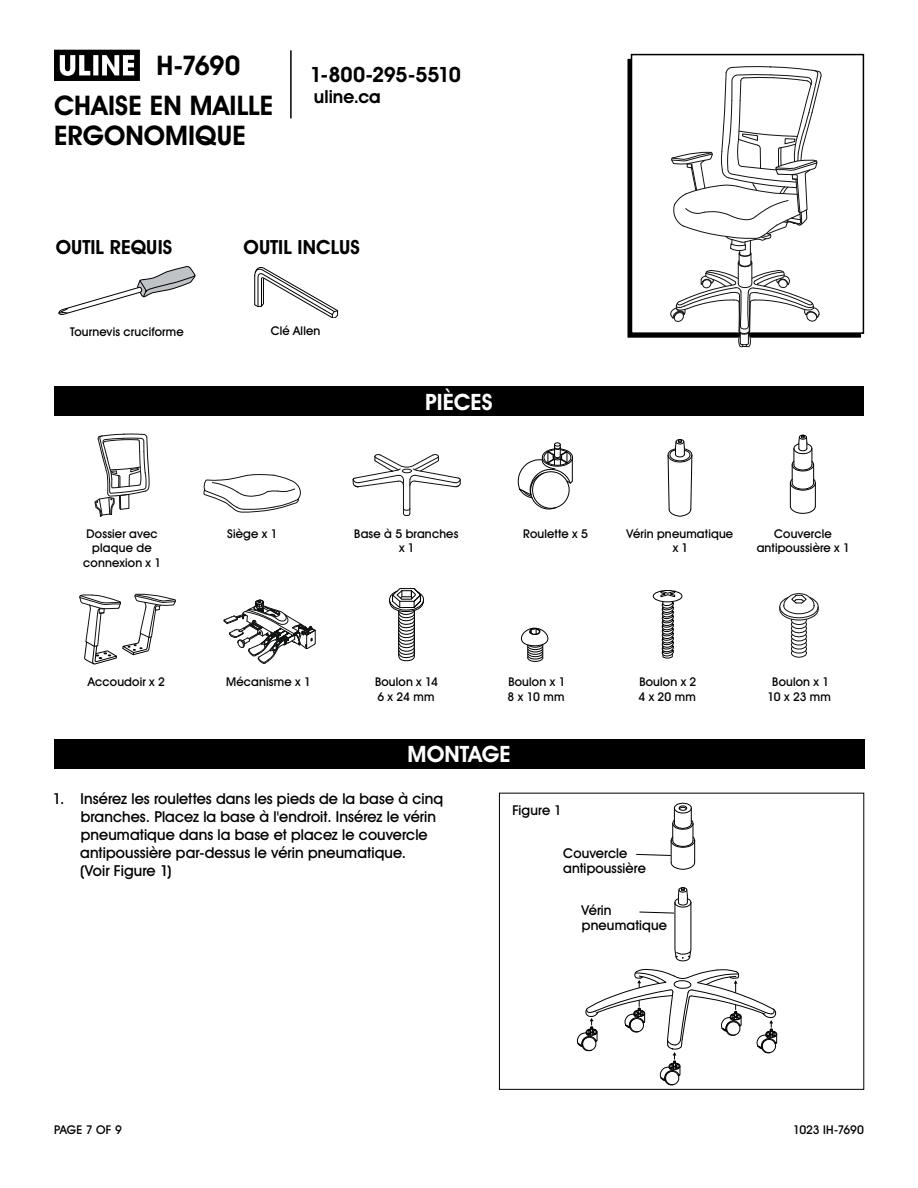
<style>
.page{position:relative;width:918px;height:1188px;background:#fff}
.page>*{position:absolute;margin:0;border:0;box-sizing:border-box;transform-origin:0 0}
.t1{font:700 27px/39.9px "Uline Two Knine";letter-spacing:.005em;color:#000}
.t2{font:700 22.5px "Uline Two Knine";color:#fff}
.t3{font:700 21px "Uline Two Knine";letter-spacing:-.02em;color:#000}
.t4{font:700 19.5px "Uline Two Knine";letter-spacing:.005em;color:#000}
.t5{font:700 18px "Uline Two Knine";color:#000}
.t6{font:15px/18px "Uline Two Knine";letter-spacing:.005em;color:#000}
.t7{font:13.5px/15px "Uline Two Knine";letter-spacing:.01em;color:#000}
.t8{font:12px/14.4px "Uline Two Knine";letter-spacing:.015em;color:#000;text-align:center}
.t9{font:12px "Uline Two Knine";letter-spacing:-.015em;color:#000}
</style>
<div class="page">
<hr style="left:290px;top:50px;width:2px;height:68px;background:#000">
<svg style="left:54px;top:50px;width:86px;height:31px"></svg>
<div style="left:631px;top:54px;width:233px;height:280px;border:2px solid #000"></div>
<svg style="left:670px;top:66px;width:152px;height:281px"></svg>
<svg style="left:518px;top:442px;width:55px;height:67px"></svg>
<svg style="left:353px;top:454px;width:108px;height:62px"></svg>
<div style="left:402px;top:469px;width:10px;height:4px;border:1px solid #111212;border-radius:50%"></div>
<svg style="left:668px;top:439px;width:24px;height:78px"></svg>
<svg style="left:224px;top:600px;width:92px;height:64px"></svg>
<svg style="left:203px;top:474px;width:98px;height:39px"></svg>
<svg style="left:79px;top:594px;width:97px;height:70px"></svg>
<svg style="left:790px;top:435px;width:26px;height:79px"></svg>
<svg style="left:576px;top:969px;width:201px;height:116px"></svg>
<div style="left:499px;top:793px;width:365px;height:297px;border:1px solid #000"></div>
<svg style="left:636px;top:802px;width:60px;height:68px"></svg>
<svg style="left:639px;top:887px;width:53px;height:75px"></svg>
<svg style="left:254px;top:267px;width:84px;height:51px"></svg>
<svg style="left:58px;top:266px;width:138px;height:49px"></svg>
<div style="left:54px;top:386px;width:810px;height:30px;background:#000"></div>
<div style="left:54px;top:739px;width:810px;height:30px;background:#000"></div>
<svg style="left:95px;top:433px;width:54px;height:84px"></svg>
<svg style="left:389px;top:588px;width:35px;height:74px"></svg>
<svg style="left:528px;top:654px;width:15px;height:7px"></svg>
<div style="left:527px;top:654px;width:16px;height:8px;border:1px solid #000;border-radius:50%"></div>
<div style="left:527px;top:651px;width:16px;height:8px;border:1px solid #000;border-radius:50%"></div>
<div style="left:527px;top:649px;width:16px;height:8px;border:1px solid #000;border-radius:50%"></div>
<svg style="left:528px;top:647px;width:15px;height:7px"></svg>
<div style="left:527px;top:646px;width:16px;height:9px;border:1px solid #000;border-radius:50%"></div>
<div style="left:527px;top:644px;width:16px;height:8px;border:1px solid #000;border-radius:50%"></div>
<svg style="left:528px;top:642px;width:15px;height:8px"></svg>
<div style="left:527px;top:642px;width:16px;height:8px;border:1px solid #000;border-radius:50%"></div>
<div style="left:527px;top:639px;width:16px;height:8px;border:1px solid #000;border-radius:50%"></div>
<svg style="left:521px;top:628px;width:27px;height:18px"></svg>
<svg style="left:653px;top:591px;width:29px;height:11px"></svg>
<div style="left:653px;top:590px;width:29px;height:12px;border:1px solid #000;border-radius:50%"></div>
<svg style="left:660px;top:590px;width:15px;height:69px"></svg>
<svg style="left:779px;top:593px;width:40px;height:65px"></svg>
<h1 class="t1" style="left:54px;top:45px;width:221px;text-indent:103px">H-7690<br>CHAISE EN MAILLE</h1>
<h1 class="t1" style="left:54px;top:115px;width:194px">ERGONOMIQUE</h1>
<h3 class="t3" style="left:310px;top:62px;width:152px">1-800-295-5510</h3>
<h3 class="t5" style="left:314px;top:86px;width:68px">uline.ca</h3>
<h3 class="t4" style="left:56px;top:235px;width:118px">OUTIL REQUIS</h3>
<h3 class="t4" style="left:244px;top:235px;width:118px">OUTIL INCLUS</h3>
<p class="t8" style="left:70px;top:325px;width:115px">Tournevis cruciforme</p>
<p class="t8" style="left:271px;top:323px;width:51px">Clé Allen</p>
<h2 class="t2" style="left:425px;top:388px;width:69px">PIÈCES</h2>
<p class="t8" style="left:83px;top:526px;width:80px">Dossier avec plaque de connexion x 1</p>
<p class="t8" style="left:227px;top:526px;width:52px">Siège x 1</p>
<p class="t8" style="left:354px;top:526px;width:106px">Base à 5 branches x 1</p>
<p class="t8" style="left:523px;top:526px;width:66px">Roulette x 5</p>
<p class="t8" style="left:627px;top:526px;width:108px">Vérin pneumatique x 1</p>
<p class="t8" style="left:757px;top:526px;width:95px">Couvercle antipoussière x 1</p>
<p class="t8" style="left:88px;top:675px;width:79px">Accoudoir x 2</p>
<p class="t8" style="left:226px;top:675px;width:86px">Mécanisme x 1</p>
<p class="t8" style="left:375px;top:675px;width:64px;text-align:left">Boulon x 14<br>6 x 24 mm</p>
<p class="t8" style="left:508px;top:675px;width:59px;text-align:left">Boulon x 1<br>8 x 10 mm</p>
<p class="t8" style="left:638px;top:675px;width:60px;text-align:left">Boulon x 2<br>4 x 20 mm</p>
<p class="t8" style="left:768px;top:675px;width:65px">Boulon x 1<br>10 x 23 mm</p>
<h2 class="t2" style="left:408px;top:740px;width:105px">MONTAGE</h2>
<p class="t6" style="left:80px;top:790px;width:364px;text-indent:-27px">1. Insérez les roulettes dans les pieds de la base à cinq branches. Placez la base à l'endroit. Insérez le vérin pneumatique dans la base et placez le couvercle antipoussière par-dessus le vérin pneumatique.<br>(Voir Figure 1)</p>
<p class="t7" style="left:512px;top:802px;width:51px">Figure 1</p>
<p class="t7" style="left:563px;top:846px;width:84px">Couvercle antipoussière</p>
<p class="t7" style="left:581px;top:902px;width:87px">Vérin pneumatique</p>
<p class="t8" style="left:54px;top:1122px;width:69px">PAGE 7 OF 9</p>
<p class="t9" style="left:793px;top:1122px;width:72px">1023 IH-7690</p>
</div>
